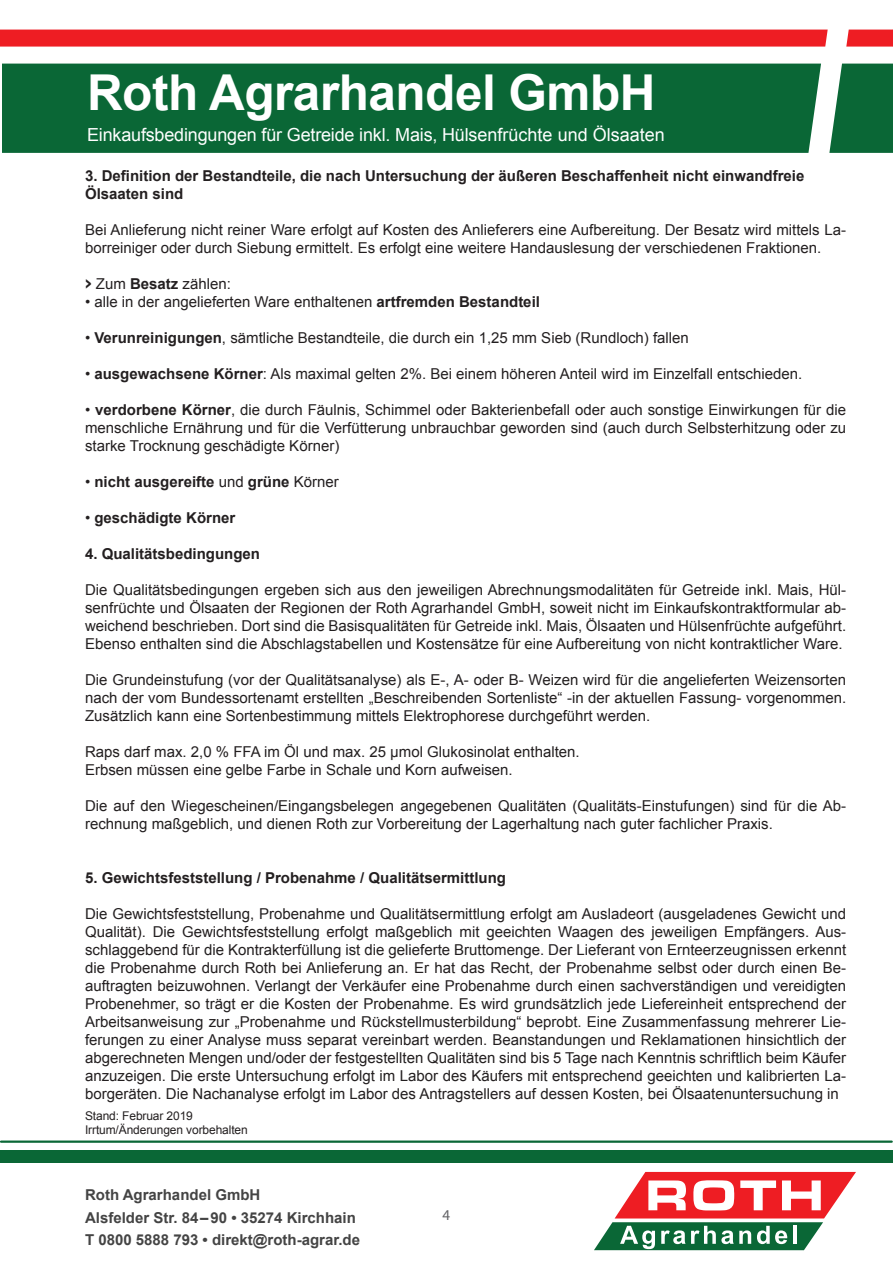
<style>
.page{position:relative;width:893px;height:1263px;background:#fff}
.page>*{position:absolute;margin:0;border:0;box-sizing:border-box;transform-origin:0 0}
.t1{font:700 49.5px "Arial";letter-spacing:-.01em;color:#fff}
.t2{font:18px "Arial";letter-spacing:-.01em;color:#fff}
.t3{font:15px/18px "Arial";color:#231f20;text-align:justify}
.t4{font:700 15px/18px "Arial";color:#231f20}
.t5{font:700 15px/22.5px "Arial";color:#444}
.t6{font:15px "Myriad Pro";color:#636366}
.t7{font:12px/14.4px "Arial";letter-spacing:-.01em;color:#231f20}
.s1{font-family:"Interstate";font-weight:700}
.s2{font-weight:700}
.s3{font-weight:400}
</style>
<div class="page">
<div style="left:2px;top:64px;width:891px;height:89px;background:#0a6736"></div>
<svg style="left:0;top:30px;width:893px;height:17px;background:#ee272d"></svg>
<hr style="left:1px;top:1140px;width:891px;height:3px;background:#0a6736">
<div style="left:0;top:1150px;width:893px;height:13px;background:#0a6736"></div>
<svg style="left:594px;top:1172px;width:262px;height:78px"></svg>
<hr style="left:793px;top:1226px;width:3px;height:18px;background:#fff">
<h1 class="t1" style="left:87px;top:60px;width:570px">Roth Agrarhandel GmbH</h1>
<p class="t2" style="left:87px;top:123px;width:579px">Einkaufsbedingungen für Getreide inkl. Mais, Hülsenfrüchte und Ölsaaten</p>
<p class="t4" style="left:85px;top:167px;width:721px">3. Definition der Bestandteile, die nach Untersuchung der äußeren Beschaffenheit nicht einwandfreie<br>Ölsaaten sind</p>
<p class="t3" style="left:85px;top:221px;width:763px">Bei Anlieferung nicht reiner Ware erfolgt auf Kosten des Anlieferers eine Aufbereitung. Der Besatz wird mittels La&shy;borreiniger oder durch Siebung ermittelt. Es erfolgt eine weitere Handauslesung der verschiedenen Fraktionen.</p>
<p class="t3" style="left:85px;top:275px;width:147px"><span class="s1">&gt;</span> Zum <span class="s2">Besatz</span> zählen:</p>
<p class="t3" style="left:85px;top:293px;width:456px">• alle in der angelieferten Ware enthaltenen <span class="s2">artfremden Bestandteil</span></p>
<p class="t3" style="left:85px;top:329px;width:605px">• <span class="s2">Verunreinigungen</span>, sämtliche Bestandteile, die durch ein 1,25 mm Sieb (Rundloch) fallen</p>
<p class="t3" style="left:85px;top:365px;width:719px">• <span class="s2">ausgewachsene Körner</span>: Als maximal gelten 2%. Bei einem höheren Anteil wird im Einzelfall entschieden.</p>
<p class="t3" style="left:85px;top:401px;width:763px">• <span class="s2">verdorbene Körner</span>, die durch Fäulnis, Schimmel oder Bakterienbefall oder auch sonstige Einwirkungen für die menschliche Ernährung und für die Verfütterung unbrauchbar geworden sind (auch durch Selbsterhitzung oder zu starke Trocknung geschädigte Körner)</p>
<p class="t4" style="left:85px;top:473px;width:255px"><span class="s3">•</span> nicht ausgereifte <span class="s3">und</span> grüne <span class="s3">Körner</span></p>
<p class="t4" style="left:85px;top:509px;width:152px"><span class="s3">•</span> geschädigte Körner</p>
<p class="t4" style="left:85px;top:545px;width:177px">4. Qualitätsbedingungen</p>
<p class="t3" style="left:85px;top:581px;width:763px">Die Qualitätsbedingungen ergeben sich aus den jeweiligen Abrechnungsmodalitäten für Getreide inkl. Mais, Hül&shy;senfrüchte und Ölsaaten der Regionen der Roth Agrarhandel GmbH, soweit nicht im Einkaufskontraktformular ab&shy;weichend beschrieben. Dort sind die Basisqualitäten für Getreide inkl. Mais, Ölsaaten und Hülsenfrüchte aufgeführt.<br>Ebenso enthalten sind die Abschlagstabellen und Kostensätze für eine Aufbereitung von nicht kontraktlicher Ware.</p>
<p class="t3" style="left:85px;top:671px;width:763px">Die Grundeinstufung (vor der Qualitätsanalyse) als E-, A- oder B- Weizen wird für die angelieferten Weizensorten nach der vom Bundessortenamt erstellten „Beschreibenden Sortenliste“ -in der aktuellen Fassung- vorgenommen.<br>Zusätzlich kann eine Sortenbestimmung mittels Elektrophorese durchgeführt werden.</p>
<p class="t3" style="left:85px;top:743px;width:496px">Raps darf max. 2,0 % FFA im Öl und max. 25 µmol Glukosinolat enthalten.<br>Erbsen müssen eine gelbe Farbe in Schale und Korn aufweisen.</p>
<p class="t3" style="left:85px;top:797px;width:763px">Die auf den Wiegescheinen/Eingangsbelegen angegebenen Qualitäten (Qualitäts-Einstufungen) sind für die Ab&shy;rechnung maßgeblich, und dienen Roth zur Vorbereitung der Lagerhaltung nach guter fachlicher Praxis.</p>
<p class="t4" style="left:85px;top:869px;width:422px">5. Gewichtsfeststellung / Probenahme / Qualitätsermittlung</p>
<p class="t3" style="left:85px;top:905px;width:763px">Die Gewichtsfeststellung, Probenahme und Qualitätsermittlung erfolgt am Ausladeort (ausgeladenes Gewicht und Qualität). Die Gewichtsfeststellung erfolgt maßgeblich mit geeichten Waagen des jeweiligen Empfängers. Aus&shy;schlaggebend für die Kontrakterfüllung ist die gelieferte Bruttomenge. Der Lieferant von Ernteerzeugnissen erkennt die Probenahme durch Roth bei Anlieferung an. Er hat das Recht, der Probenahme selbst oder durch einen Be&shy;auftragten beizuwohnen. Verlangt der Verkäufer eine Probenahme durch einen sachverständigen und vereidigten Probenehmer, so trägt er die Kosten der Probenahme. Es wird grundsätzlich jede Liefereinheit entsprechend der Arbeitsanweisung zur „Probenahme und Rückstellmusterbildung“ beprobt. Eine Zusammenfassung mehrerer Lie&shy;ferungen zu einer Analyse muss separat vereinbart werden. Beanstandungen und Reklamationen hinsichtlich der abgerechneten Mengen und/oder der festgestellten Qualitäten sind bis 5 Tage nach Kenntnis schriftlich beim Käufer anzuzeigen. Die erste Untersuchung erfolgt im Labor des Käufers mit entsprechend geeichten und kalibrierten La&shy;borgeräten. Die Nachanalyse erfolgt im Labor des Antragstellers auf dessen Kosten, bei Ölsaatenuntersuchung in</p>
<p class="t7" style="left:85px;top:1108px;width:164px">Stand: Februar 2019<br>Irrtum/Änderungen vorbehalten</p>
<p class="t5" style="left:85px;top:1184px;width:277px">Roth Agrarhandel GmbH<br>Alsfelder Str. 84–90 • 35274 Kirchhain<br>T 0800 5888 793 • direkt@roth-agrar.de</p>
<p class="t6" style="left:443px;top:1206px;width:9px">4</p>
</div>
